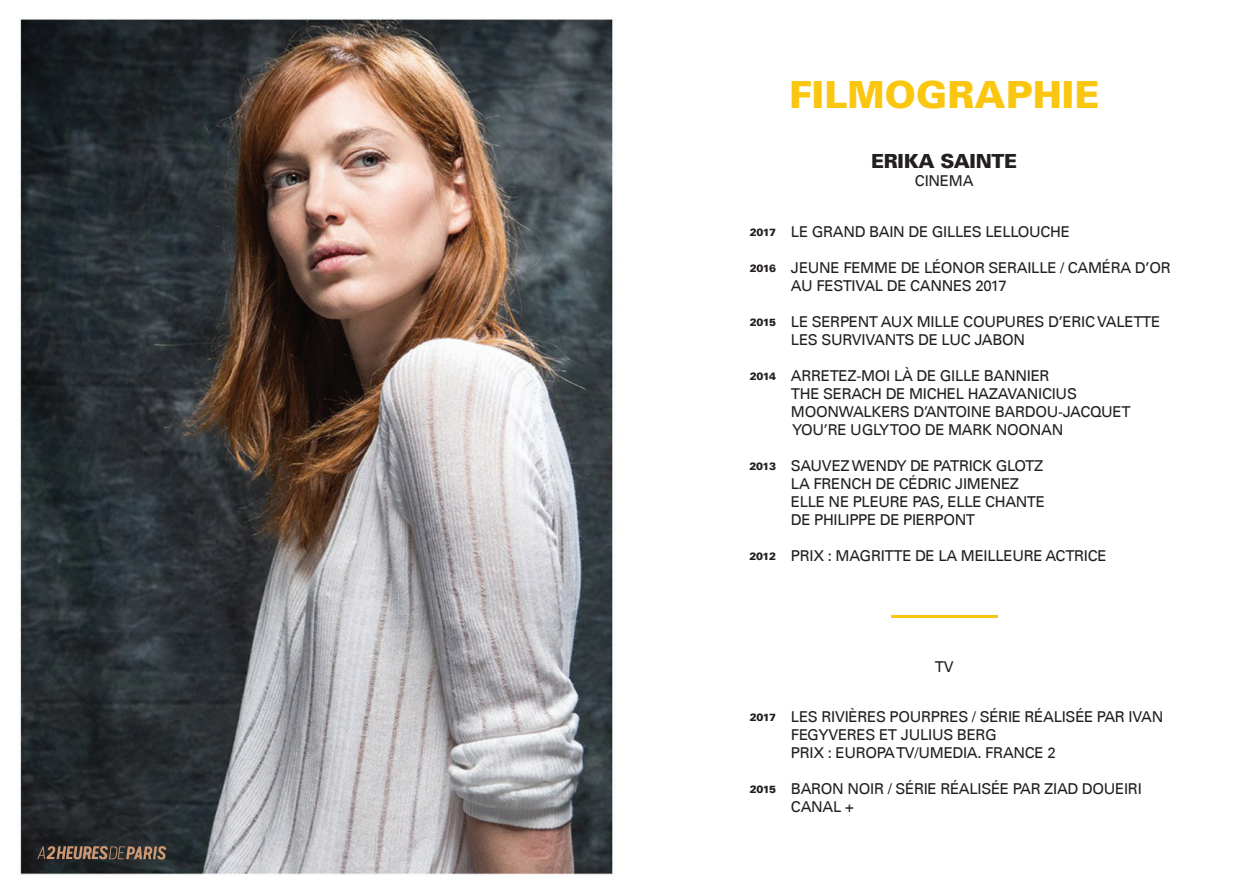
<style>
.page{position:relative;width:1259px;height:893px;background:#fff}
.page>*{position:absolute;margin:0;border:0;box-sizing:border-box;transform-origin:0 0}
.t1{font:900 37.5px "Univers LT";color:#fac60f}
.t2{font:900 19.5px "Univers LT";letter-spacing:-.02em;color:#231f20}
.t3{font:15px/18px "Univers LT";letter-spacing:-.02em;color:#231f20}
.t4{font:900 10.5px "Univers LT";letter-spacing:-.065em;color:#231f20}
</style>
<div class="page">
<img style="left:18px;top:18px;width:597px;height:857px">
<svg style="left:37px;top:846px;width:129px;height:14px;background:#6d594a"></svg>
<hr style="left:891px;top:615px;width:106px;height:3px;background:#fac70e">
<h1 class="t1" style="left:789px;top:71px;width:312px">FILMOGRAPHIE</h1>
<h2 class="t2" style="left:871px;top:149px;width:147px">ERIKA SAINTE</h2>
<p class="t3" style="left:915px;top:172px;width:60px">CINEMA</p>
<p class="t4" style="left:750px;top:225px;width:28px">2017</p>
<p class="t4" style="left:749px;top:261px;width:28px">2016</p>
<p class="t4" style="left:749px;top:315px;width:28px">2015</p>
<p class="t4" style="left:749px;top:369px;width:28px">2014</p>
<p class="t4" style="left:749px;top:459px;width:28px">2013</p>
<p class="t4" style="left:749px;top:549px;width:28px">2012</p>
<p class="t3" style="left:791px;top:223px;width:280px">LE GRAND BAIN DE GILLES LELLOUCHE</p>
<p class="t3" style="left:791px;top:259px;width:381px">JEUNE FEMME DE LÉONOR SERAILLE / CAMÉRA D’OR<br>AU FESTIVAL DE CANNES 2017</p>
<p class="t3" style="left:791px;top:313px;width:371px">LE SERPENT AUX MILLE COUPURES D’ERIC VALETTE<br>LES SURVIVANTS DE LUC JABON</p>
<p class="t3" style="left:791px;top:367px;width:341px">ARRETEZ-MOI LÀ DE GILLE BANNIER<br>THE SERACH DE MICHEL HAZAVANICIUS MOONWALKERS D’ANTOINE BARDOU-JACQUET YOU’RE UGLY TOO DE MARK NOONAN</p>
<p class="t3" style="left:791px;top:457px;width:255px">SAUVEZ WENDY DE PATRICK GLOTZ<br>LA FRENCH DE CÉDRIC JIMENEZ<br>ELLE NE PLEURE PAS, ELLE CHANTE<br>DE PHILIPPE DE PIERPONT</p>
<p class="t3" style="left:791px;top:547px;width:317px">PRIX : MAGRITTE DE LA MEILLEURE ACTRICE</p>
<p class="t4" style="left:750px;top:711px;width:28px">2017</p>
<p class="t4" style="left:749px;top:783px;width:28px">2015</p>
<p class="t3" style="left:935px;top:658px;width:20px">TV</p>
<p class="t3" style="left:791px;top:708px;width:374px">LES RIVIÈRES POURPRES / SÉRIE RÉALISÉE PAR IVAN<br>FEGYVERES ET JULIUS BERG<br>PRIX : EUROPA TV/UMEDIA. FRANCE 2</p>
<p class="t3" style="left:791px;top:780px;width:352px">BARON NOIR / SÉRIE RÉALISÉE PAR ZIAD DOUEIRI<br>CANAL +</p>
</div>
